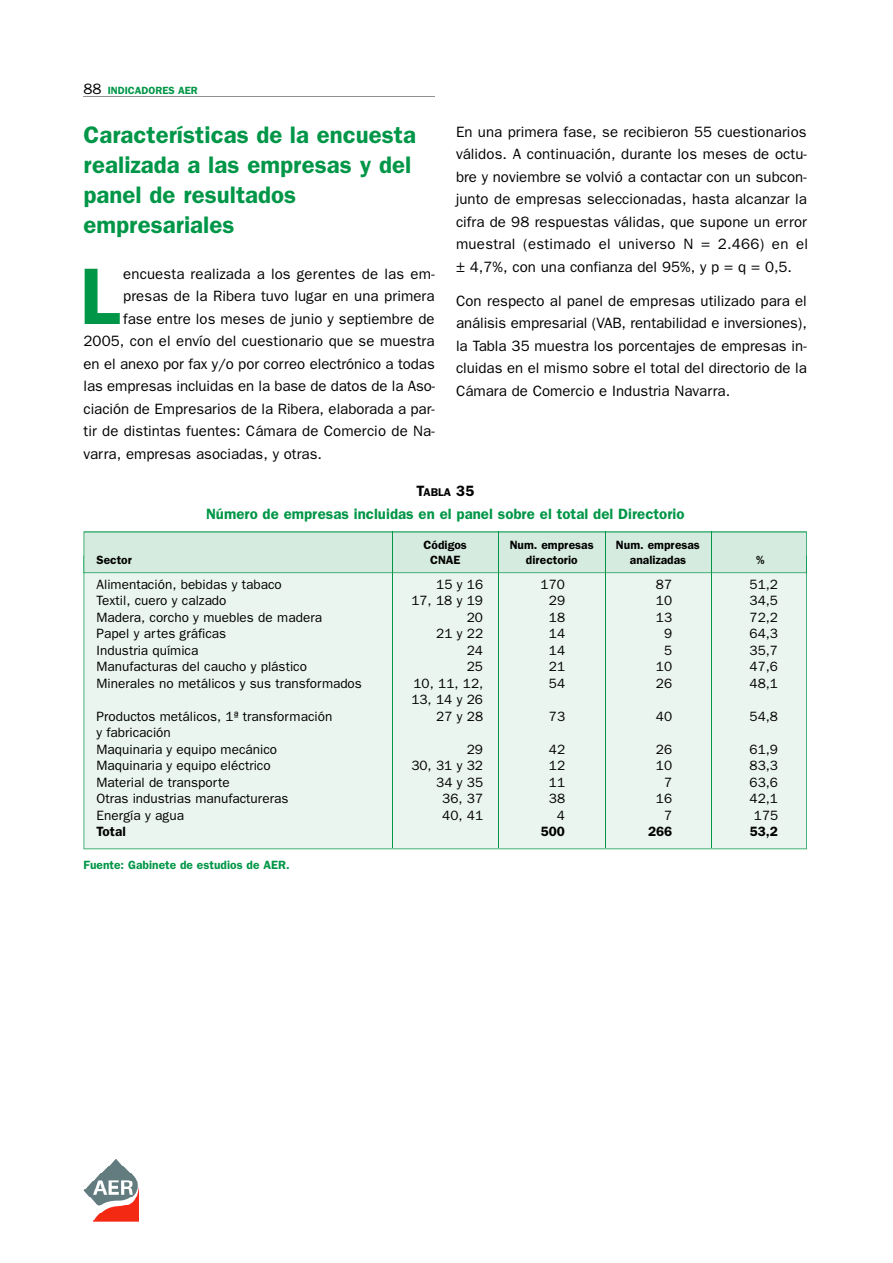
<style>
.page{position:relative;width:893px;height:1263px;background:#fff}
.page>*{position:absolute;margin:0;border:0;box-sizing:border-box;transform-origin:0 0}
.t1{font:600 80.55px "Franklin Gothic";color:#009647}
.t2{font:600 24px/30px "Franklin Gothic";color:#009647}
.t3{font:15px/22.5px "Franklin Gothic";letter-spacing:.005em;color:#000;text-align:justify}
.t4{font:600 15px "Franklin Gothic";color:#009647}
.t5{font:13.5px/16.5px "Franklin Gothic";color:#000}
.t6{font:600 13.5px "Franklin Gothic";color:#000}
.t7{font:600 12px "Franklin Gothic";color:#000}
.t8{font:600 12px "Franklin Gothic";color:#009647}
.t9{font:600 11.25px "Franklin Gothic";color:#000}
.t10{font:600 10.5px "Franklin Gothic";color:#009647}
.s1{font-weight:400;font-size:15px;color:#000}
.s2{font-size:15px}
</style>
<div class="page">
<hr style="left:84px;top:96px;width:351px;height:1px;background:#919191">
<img style="left:84px;top:1160px;width:55px;height:62px">
<div style="left:84px;top:573px;width:722px;height:276px;background:#eaf5ef"></div>
<svg style="left:84px;top:531px;width:722px;height:42px;background:#cce7d8"></svg>
<hr style="left:711px;top:532px;width:1px;height:316px;background:#009647">
<hr style="left:604px;top:532px;width:1px;height:316px;background:#009647">
<hr style="left:498px;top:532px;width:1px;height:316px;background:#009647">
<hr style="left:392px;top:532px;width:1px;height:316px;background:#009647">
<p class="t10" style="left:84px;top:87px;width:116px"><span class="s1">88</span> INDICADORES AER</p>
<h2 class="t2" style="left:84px;top:122px;width:334px">Características de la encuesta realizada a las empresas y del panel de resultados empresariales</h2>
<h1 class="t1" style="left:80px;top:269px;width:42px">L</h1>
<p class="t3" style="left:123px;top:264px;width:313px">encuesta realizada a los gerentes de las em-</p>
<p class="t3" style="left:123px;top:286px;width:313px">presas de la Ribera tuvo lugar en una primera</p>
<p class="t3" style="left:123px;top:309px;width:313px">fase entre los meses de junio y septiembre de</p>
<p class="t3" style="left:84px;top:331px;width:352px">2005, con el envío del cuestionario que se muestra</p>
<p class="t3" style="left:84px;top:354px;width:353px">en el anexo por fax y/o por correo electrónico a todas</p>
<p class="t3" style="left:84px;top:376px;width:353px">las empresas incluidas en la base de datos de la Aso-</p>
<p class="t3" style="left:84px;top:399px;width:353px">ciación de Empresarios de la Ribera, elaborada a par-</p>
<p class="t3" style="left:84px;top:421px;width:353px">tir de distintas fuentes: Cámara de Comercio de Na-</p>
<p class="t3" style="left:84px;top:444px;width:240px">varra, empresas asociadas, y otras.</p>
<p class="t3" style="left:456px;top:122px;width:354px">En una primera fase, se recibieron 55 cuestionarios válidos. A continuación, durante los meses de octu&shy;bre y noviembre se volvió a contactar con un subcon&shy;junto de empresas seleccionadas, hasta alcanzar la cifra de 98 respuestas válidas, que supone un error muestral (estimado el universo N = 2.466) en el ± 4,7%, con una confianza del 95%, y p = q = 0,5.</p>
<p class="t3" style="left:456px;top:291px;width:352px">Con respecto al panel de empresas utilizado para el análisis empresarial (VAB, rentabilidad e inversiones), la Tabla 35 muestra los porcentajes de empresas in&shy;cluidas en el mismo sobre el total del directorio de la Cámara de Comercio e Industria Navarra.</p>
<p class="t9" style="left:416px;top:489px;width:59px"><span class="s2">T</span>ABLA <span class="s2">35</span></p>
<p class="t4" style="left:206px;top:508px;width:480px">Número de empresas incluidas en el panel sobre el total del Directorio</p>
<p class="t7" style="left:423px;top:541px;width:45px">Códigos</p>
<p class="t7" style="left:509px;top:541px;width:86px">Num. empresas</p>
<p class="t7" style="left:616px;top:541px;width:85px">Num. empresas</p>
<p class="t7" style="left:96px;top:556px;width:37px">Sector</p>
<p class="t7" style="left:430px;top:556px;width:32px">CNAE</p>
<p class="t7" style="left:526px;top:556px;width:53px">directorio</p>
<p class="t7" style="left:630px;top:556px;width:58px">analizadas</p>
<p class="t7" style="left:756px;top:556px;width:10px">%</p>
<p class="t5" style="left:96px;top:577px;width:187px">Alimentación, bebidas y tabaco</p>
<p class="t5" style="left:436px;top:577px;width:48px">15 y 16</p>
<p class="t5" style="left:540px;top:577px;width:26px">170</p>
<p class="t5" style="left:656px;top:577px;width:18px">87</p>
<p class="t5" style="left:749px;top:577px;width:30px">51,2</p>
<p class="t5" style="left:96px;top:593px;width:131px">Textil, cuero y calzado</p>
<p class="t5" style="left:411px;top:593px;width:73px">17, 18 y 19</p>
<p class="t5" style="left:549px;top:593px;width:18px">29</p>
<p class="t5" style="left:656px;top:593px;width:18px">10</p>
<p class="t5" style="left:749px;top:593px;width:30px">34,5</p>
<p class="t5" style="left:96px;top:610px;width:227px">Madera, corcho y muebles de madera</p>
<p class="t5" style="left:467px;top:610px;width:18px">20</p>
<p class="t5" style="left:549px;top:610px;width:18px">18</p>
<p class="t5" style="left:656px;top:610px;width:18px">13</p>
<p class="t5" style="left:749px;top:610px;width:30px">72,2</p>
<p class="t5" style="left:96px;top:627px;width:131px">Papel y artes gráficas</p>
<p class="t5" style="left:436px;top:627px;width:48px">21 y 22</p>
<p class="t5" style="left:549px;top:627px;width:18px">14</p>
<p class="t5" style="left:664px;top:627px;width:10px">9</p>
<p class="t5" style="left:749px;top:627px;width:30px">64,3</p>
<p class="t5" style="left:96px;top:643px;width:103px">Industria química</p>
<p class="t5" style="left:467px;top:643px;width:18px">24</p>
<p class="t5" style="left:549px;top:643px;width:18px">14</p>
<p class="t5" style="left:664px;top:643px;width:10px">5</p>
<p class="t5" style="left:749px;top:643px;width:30px">35,7</p>
<p class="t5" style="left:96px;top:660px;width:212px">Manufacturas del caucho y plástico</p>
<p class="t5" style="left:467px;top:660px;width:18px">25</p>
<p class="t5" style="left:549px;top:660px;width:18px">21</p>
<p class="t5" style="left:656px;top:660px;width:18px">10</p>
<p class="t5" style="left:749px;top:660px;width:30px">47,6</p>
<p class="t5" style="left:96px;top:676px;width:267px">Minerales no metálicos y sus transformados</p>
<p class="t5" style="left:413px;top:676px;width:71px">10, 11, 12,</p>
<p class="t5" style="left:549px;top:676px;width:18px">54</p>
<p class="t5" style="left:656px;top:676px;width:18px">26</p>
<p class="t5" style="left:749px;top:676px;width:30px">48,1</p>
<p class="t5" style="left:411px;top:692px;width:73px">13, 14 y 26</p>
<p class="t5" style="left:96px;top:709px;width:237px">Productos metálicos, 1ª transformación</p>
<p class="t5" style="left:436px;top:709px;width:48px">27 y 28</p>
<p class="t5" style="left:549px;top:709px;width:18px">73</p>
<p class="t5" style="left:656px;top:709px;width:18px">40</p>
<p class="t5" style="left:749px;top:709px;width:30px">54,8</p>
<p class="t5" style="left:96px;top:726px;width:182px">y fabricación<br>Maquinaria y equipo mecánico</p>
<p class="t5" style="left:467px;top:742px;width:18px">29</p>
<p class="t5" style="left:549px;top:742px;width:18px">42</p>
<p class="t5" style="left:656px;top:742px;width:18px">26</p>
<p class="t5" style="left:749px;top:742px;width:30px">61,9</p>
<p class="t5" style="left:96px;top:759px;width:176px">Maquinaria y equipo eléctrico</p>
<p class="t5" style="left:411px;top:759px;width:73px">30, 31 y 32</p>
<p class="t5" style="left:549px;top:759px;width:18px">12</p>
<p class="t5" style="left:656px;top:759px;width:18px">10</p>
<p class="t5" style="left:749px;top:759px;width:30px">83,3</p>
<p class="t5" style="left:96px;top:775px;width:135px">Material de transporte</p>
<p class="t5" style="left:436px;top:775px;width:48px">34 y 35</p>
<p class="t5" style="left:549px;top:775px;width:18px">11</p>
<p class="t5" style="left:664px;top:775px;width:10px">7</p>
<p class="t5" style="left:749px;top:775px;width:30px">63,6</p>
<p class="t5" style="left:96px;top:791px;width:193px">Otras industrias manufactureras</p>
<p class="t5" style="left:442px;top:791px;width:42px">36, 37</p>
<p class="t5" style="left:549px;top:791px;width:18px">38</p>
<p class="t5" style="left:656px;top:791px;width:18px">16</p>
<p class="t5" style="left:749px;top:791px;width:30px">42,1</p>
<p class="t5" style="left:96px;top:808px;width:89px">Energía y agua</p>
<p class="t5" style="left:442px;top:808px;width:42px">40, 41</p>
<p class="t5" style="left:557px;top:808px;width:10px">4</p>
<p class="t5" style="left:664px;top:808px;width:10px">7</p>
<p class="t5" style="left:753px;top:808px;width:26px">175</p>
<p class="t6" style="left:96px;top:827px;width:31px">Total</p>
<p class="t6" style="left:540px;top:827px;width:26px">500</p>
<p class="t6" style="left:648px;top:827px;width:26px">266</p>
<p class="t6" style="left:749px;top:827px;width:30px">53,2</p>
<p class="t8" style="left:84px;top:861px;width:207px">Fuente: Gabinete de estudios de AER.</p>
</div>
